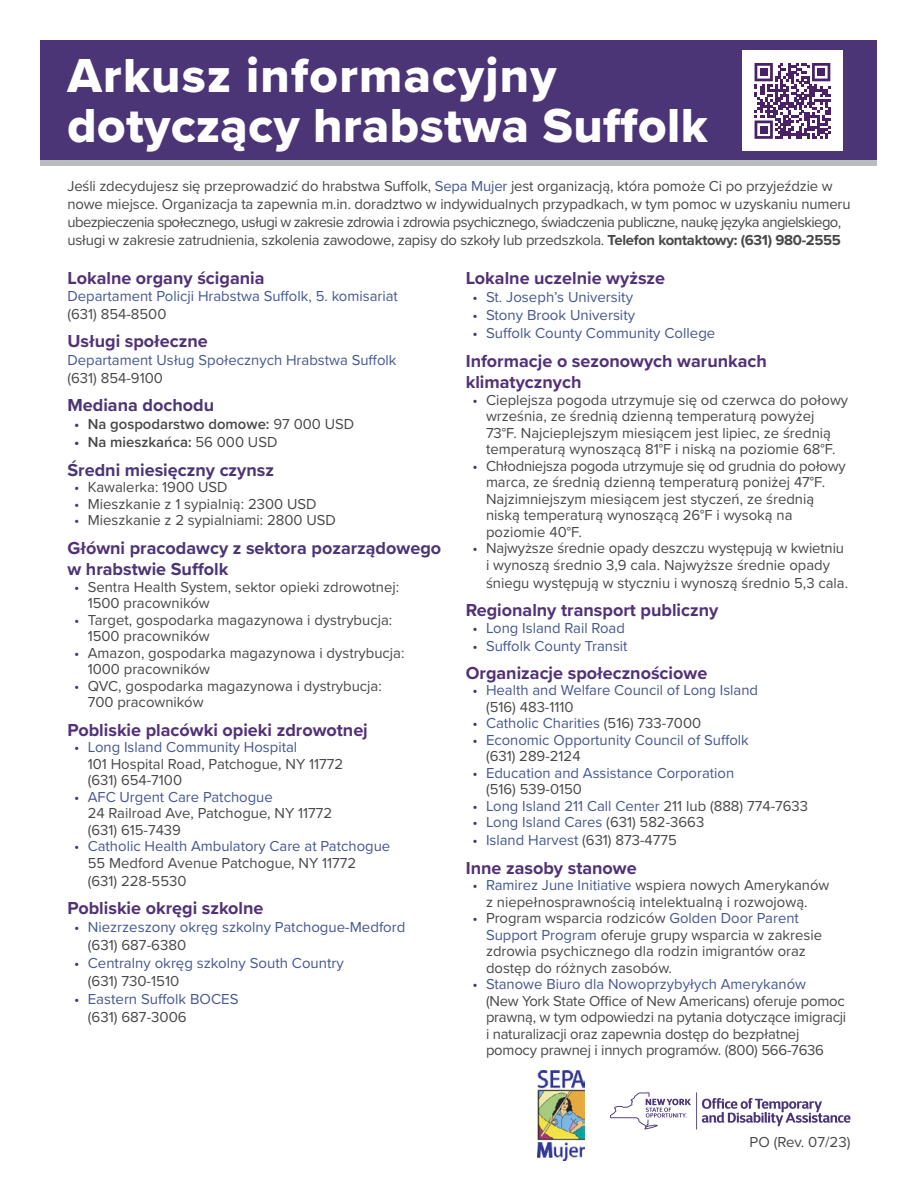
<style>
.page{position:relative;width:918px;height:1188px;background:#fff}
.page>*{position:absolute;margin:0;border:0;box-sizing:border-box;transform-origin:0 0}
.t1{font:49.5px/49.5px "Proxima Nova Extrabld";letter-spacing:.01em;color:#fff}
.t2{font:700 18px/21.6px "Proxima Nova";color:#523178}
.t3{font:700 18px/21.6px "Proxima Nova";color:#4c3576}
.Body{font:15px/16.5px "Proxima Nova";color:#484848}
.Body-2{font:15px/16.5px "Proxima Nova";color:#465792}
.t4{font:600 15px "Proxima Nova";color:#484848}
.s1{color:#465792}
.s2{font-weight:700}
.s3{color:#4c3576}
.s4{font-weight:400}
.s5{color:#523178}
.s6{color:#484848}
</style>
<div class="page">
<div style="left:40px;top:40px;width:838px;height:123px;background:#4c3576"></div>
<div style="left:40px;top:160px;width:838px;height:6px;background:#bbbcbc"></div>
<div style="left:742px;top:51px;width:101px;height:100px;background:#fff"></div>
<svg style="left:755px;top:63px;width:75px;height:76px"></svg>
<div style="left:760px;top:68px;width:8px;height:8px;background:#4a2167"></div>
<div style="left:817px;top:68px;width:8px;height:8px;background:#4a2167"></div>
<div style="left:760px;top:126px;width:8px;height:8px;background:#4a2167"></div>
<img style="left:538px;top:1070px;width:46px;height:91px">
<svg style="left:702px;top:1098px;width:149px;height:28px"></svg>
<hr style="left:696px;top:1092px;width:1px;height:38px;background:#4c3576">
<svg style="left:610px;top:1092px;width:81px;height:37px"></svg>
<h1 class="t1" style="left:68px;top:50px;width:642px">Arkusz informacyjny dotyczący hrabstwa Suffolk</h1>
<p class="Body" style="left:68px;top:176px;width:785px;line-height:18px">Jeśli zdecydujesz się przeprowadzić do hrabstwa Suffolk, <span class="s1">Sepa Mujer</span> jest organizacją, która pomoże Ci po przyjeździe w nowe miejsce. Organizacja ta zapewnia m.in. doradztwo w indywidualnych przypadkach, w tym pomoc w uzyskaniu numeru ubezpieczenia społecznego, usługi w zakresie zdrowia i zdrowia psychicznego, świadczenia publiczne, naukę języka angielskiego, usługi w zakresie zatrudnienia, szkolenia zawodowe, zapisy do szkoły lub przedszkola. <span class="s2">Telefon kontaktowy: (631) 980-2555</span></p>
<h2 class="t2" style="left:68px;top:267px;width:199px">Lokalne organy ścigania</h2>
<p class="Body-2" style="left:68px;top:287px;width:332px">Departament Policji Hrabstwa Suffolk, 5. komisariat</p>
<p class="Body" style="left:68px;top:305px;width:100px">(631) 854-8500</p>
<h2 class="t2" style="left:68px;top:330px;width:142px">Usługi społeczne</h2>
<p class="Body-2" style="left:68px;top:351px;width:331px">Departament Usług Społecznych Hrabstwa Suffolk</p>
<p class="Body" style="left:68px;top:369px;width:97px">(631) 854-9100</p>
<h2 class="t3" style="left:68px;top:394px;width:148px">Mediana dochodu</h2>
<p class="t4" style="left:74px;top:413px;width:282px"><span class="s3">•</span> Na gospodarstwo domowe: <span class="s4">97 000 USD</span></p>
<p class="t4" style="left:74px;top:431px;width:205px"><span class="s3">•</span> Na mieszkańca: <span class="s4">56 000 USD</span></p>
<h2 class="t3" style="left:68px;top:459px;width:208px">Średni miesięczny czynsz</h2>
<p class="Body" style="left:74px;top:478px;width:155px"><span class="s3">•</span> Kawalerka: 1900 USD</p>
<p class="Body" style="left:74px;top:495px;width:244px"><span class="s3">•</span> Mieszkanie z 1 sypialnią: 2300 USD</p>
<p class="Body" style="left:74px;top:511px;width:263px"><span class="s3">•</span> Mieszkanie z 2 sypialniami: 2800 USD</p>
<h2 class="t3" style="left:68px;top:536px;width:375px"><span class="s5">Główni</span> pracodawcy z sektora pozarządowego w hrabstwie Suffolk</h2>
<p class="Body" style="left:88px;top:578px;width:313px;text-indent:-14px"><span class="s3">•</span> Sentra Health System, sektor opieki zdrowotnej:<br>1500 pracowników</p>
<p class="Body" style="left:88px;top:611px;width:306px;text-indent:-14px"><span class="s3">•</span> Target, gospodarka magazynowa i dystrybucja:<br>1500 pracowników</p>
<p class="Body" style="left:88px;top:644px;width:318px;text-indent:-14px"><span class="s3">•</span> Amazon, gospodarka magazynowa i dystrybucja:<br>1000 pracowników</p>
<p class="Body" style="left:88px;top:677px;width:296px;text-indent:-14px"><span class="s3">•</span> QVC, gospodarka magazynowa i dystrybucja:<br>700 pracowników</p>
<h2 class="t2" style="left:68px;top:718px;width:302px">Pobliskie placówki opieki zdrowotnej</h2>
<p class="Body" style="left:88px;top:738px;width:257px;text-indent:-14px"><span class="s3">•</span> <span class="s1">Long Island Community Hospital<br></span>101 Hospital Road, Patchogue, NY 11772 (631) 654-7100</p>
<p class="Body" style="left:88px;top:788px;width:246px;text-indent:-14px"><span class="s3">•</span> <span class="s1">AFC Urgent Care Patchogue<br></span>24 Railroad Ave, Patchogue, NY 11772 (631) 615-7439</p>
<p class="Body-2" style="left:88px;top:837px;width:304px;text-indent:-14px"><span class="s3">•</span> Catholic Health Ambulatory Care at Patchogue<br><span class="s6">55 Medford Avenue Patchogue, NY 11772</span></p>
<p class="Body" style="left:88px;top:872px;width:100px">(631) 228-5530</p>
<h2 class="t2" style="left:68px;top:897px;width:198px">Pobliskie okręgi szkolne</h2>
<p class="Body-2" style="left:88px;top:917px;width:319px;line-height:18px;text-indent:-14px"><span class="s3">•</span> Niezrzeszony okręg szkolny Patchogue-Medford <span class="s6">(631) 687-6380</span></p>
<p class="Body-2" style="left:88px;top:953px;width:258px;line-height:18px;text-indent:-14px"><span class="s3">•</span> Centralny okręg szkolny South Country <span class="s6">(631) 730-1510</span></p>
<p class="Body-2" style="left:88px;top:989px;width:152px;line-height:18px;text-indent:-14px"><span class="s3">•</span> Eastern Suffolk BOCES <span class="s6">(631) 687-3006</span></p>
<h2 class="t2" style="left:466px;top:267px;width:201px">Lokalne uczelnie wyższe</h2>
<p class="Body-2" style="left:472px;top:288px;width:162px"><span class="s3">•</span> St. Joseph’s University</p>
<p class="Body-2" style="left:472px;top:306px;width:164px"><span class="s3">•</span> Stony Brook University</p>
<p class="Body-2" style="left:472px;top:324px;width:244px"><span class="s3">•</span> Suffolk County Community College</p>
<h2 class="t2" style="left:466px;top:349px;width:303px">Informacje o sezonowych warunkach klimatycznych</h2>
<p class="Body" style="left:486px;top:391px;width:364px;text-indent:-14px"><span class="s3">•</span> Cieplejsza pogoda utrzymuje się od czerwca do połowy września, ze średnią dzienną temperaturą powyżej 73°F. Najcieplejszym miesiącem jest lipiec, ze średnią temperaturą wynoszącą 81°F i niską na poziomie 68°F.</p>
<p class="Body" style="left:486px;top:457px;width:361px;text-indent:-14px"><span class="s3">•</span> Chłodniejsza pogoda utrzymuje się od grudnia do połowy marca, ze średnią dzienną temperaturą poniżej 47°F.<br>Najzimniejszym miesiącem jest styczeń, ze średnią niską temperaturą wynoszącą 26°F i wysoką na poziomie 40°F.</p>
<p class="Body" style="left:472px;top:539px;width:373px;text-align:center"><span class="s3">•</span> Najwyższe średnie opady deszczu występują w kwietniu i wynoszą średnio 3,9 cala. Najwyższe średnie opady</p>
<p class="Body" style="left:486px;top:574px;width:364px">śniegu występują w styczniu i wynoszą średnio 5,3 cala.</p>
<h2 class="t2" style="left:466px;top:599px;width:254px">Regionalny transport publiczny</h2>
<p class="Body-2" style="left:472px;top:619px;width:154px"><span class="s3">•</span> Long Island Rail Road</p>
<p class="Body-2" style="left:472px;top:637px;width:157px"><span class="s3">•</span> Suffolk County Transit</p>
<h2 class="t2" style="left:466px;top:662px;width:243px">Organizacje społecznościowe</h2>
<p class="Body-2" style="left:486px;top:681px;width:274px;text-indent:-14px"><span class="s3">•</span> Health and Welfare Council of Long Island <span class="s6">(516) 483-1110</span></p>
<p class="Body-2" style="left:472px;top:714px;width:230px"><span class="s3">•</span> Catholic Charities <span class="s6">(516) 733-7000</span></p>
<p class="Body-2" style="left:486px;top:731px;width:264px;text-indent:-14px"><span class="s3">•</span> Economic Opportunity Council of Suffolk <span class="s6">(631) 289-2124</span></p>
<p class="Body-2" style="left:486px;top:764px;width:250px;text-indent:-14px"><span class="s3">•</span> Education and Assistance Corporation <span class="s6">(516) 539-0150</span></p>
<p class="Body-2" style="left:472px;top:797px;width:337px"><span class="s3">•</span> Long Island 211 Call Center <span class="s6">211 lub (888) 774-7633</span></p>
<p class="Body-2" style="left:472px;top:813px;width:233px"><span class="s3">•</span> Long Island Cares <span class="s6">(631) 582-3663</span></p>
<p class="Body-2" style="left:472px;top:831px;width:206px"><span class="s3">•</span> Island Harvest <span class="s6">(631) 873-4775</span></p>
<h2 class="t2" style="left:466px;top:857px;width:173px">Inne zasoby stanowe</h2>
<p class="Body" style="left:472px;top:876px;width:359px;text-align:center"><span class="s3">•</span> <span class="s1">Ramirez June Initiative</span> wspiera nowych Amerykanów z niepełnosprawnością intelektualną i rozwojową.</p>
<p class="Body" style="left:486px;top:909px;width:338px;text-indent:-14px"><span class="s3">•</span> Program wsparcia rodziców <span class="s1">Golden Door Parent Support Program</span> oferuje grupy wsparcia w zakresie zdrowia psychicznego dla rodzin imigrantów oraz dostęp do różnych zasobów.</p>
<p class="Body" style="left:486px;top:975px;width:362px;text-indent:-14px"><span class="s3">•</span> <span class="s1">Stanowe Biuro dla Nowoprzybyłych Amerykanów<br></span>(New York State Office of New Americans) oferuje pomoc prawną, w tym odpowiedzi na pytania dotyczące imigracji i naturalizacji oraz zapewnia dostęp do bezpłatnej pomocy prawnej i innych programów. (800) 566-7636</p>
<p class="Body" style="left:750px;top:1133px;width:102px">PO (Rev. 07/23)</p>
</div>
